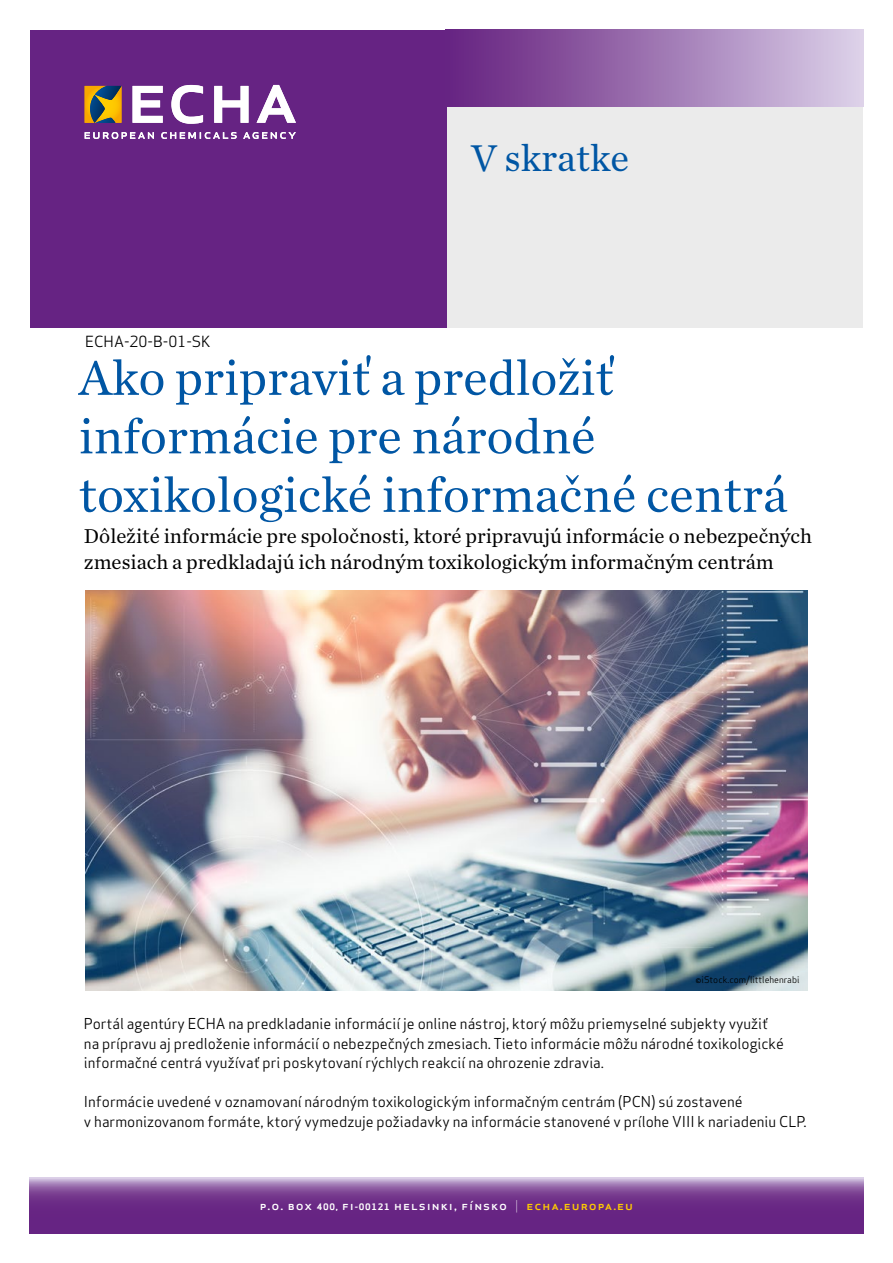
<style>
.page{position:relative;width:893px;height:1263px;background:#fff}
.page>*{position:absolute;margin:0;border:0;box-sizing:border-box;transform-origin:0 0}
.t1{font:51px/58.5px "Chronicle Text G1";color:#0056a4}
.t2{font:39px "Chronicle Text G1";color:#0056a4}
.t3{font:21px/25.5px "Chronicle Text G1";color:#000}
.t4{font:15px "Apex Sans";color:#000}
.t5{font:14.7px/19.5px "Apex Sans";color:#000}
.t6{font:500 12.15px "Apex Sans";letter-spacing:.075em;color:#fff;scale:1.08 1}
.t7{font:9px "Apex Sans";color:#000}
.s1{font-weight:700;font-size:8.7px}
.s2{font-weight:700;font-size:8.25px}
.s3{font-weight:300}
.s4{color:#fc0}
</style>
<div class="page">
<svg style="left:30px;top:1178px;width:833px;height:55px;background:#793f92"></svg>
<div style="left:446px;top:106px;width:417px;height:221px;background:#ebebeb"></div>
<div style="left:30px;top:30px;width:416px;height:297px;background:#662383"></div>
<svg style="left:446px;top:30px;width:417px;height:76px;background:#9f76b3"></svg>
<img style="left:85px;top:590px;width:723px;height:400px">
<svg style="left:85px;top:132px;width:211px;height:7px"></svg>
<svg style="left:133px;top:85px;width:163px;height:39px"></svg>
<svg style="left:85px;top:86px;width:36px;height:37px"></svg>
<p class="t4" style="left:85px;top:329px;width:127px">ECHA-20-B-01-SK</p>
<h2 class="t2" style="left:471px;top:128px;width:159px">V skratke</h2>
<h1 class="t1" style="left:79px;top:346px;width:710px">Ako pripraviť a predložiť informácie pre národné toxikologické informačné centrá</h1>
<h3 class="t3" style="left:84px;top:522px;width:730px">Dôležité informácie pre spoločnosti, ktoré pripravujú informácie o nebezpečných zmesiach a predkladajú ich národným toxikologickým informačným centrám</h3>
<p class="t7" style="left:695px;top:973px;width:106px">©iStock.com/littlehenrabi</p>
<p class="t5" style="left:84px;top:1012px;width:701px">Portál agentúry ECHA na predkladanie informácií je online nástroj, ktorý môžu priemyselné subjekty využiť na prípravu aj predloženie informácií o nebezpečných zmesiach. Tieto informácie môžu národné toxikologické informačné centrá využívať pri poskytovaní rýchlych reakcií na ohrozenie zdravia.</p>
<p class="t5" style="left:84px;top:1090px;width:724px">Informácie uvedené v oznamovaní národným toxikologickým informačným centrám (PCN) sú zostavené<br>v harmonizovanom formáte, ktorý vymedzuje požiadavky na informácie stanovené v prílohe VIII k nariadeniu CLP.</p>
<p class="t6" style="left:260px;top:1195px;width:347px">p.o. box <span class="s1">400,</span> fi<span class="s2">-</span><span class="s1">00121</span> helsinki, fínsko <span class="s3">|</span> <span class="s4">echa.europa.eu</span></p>
</div>
